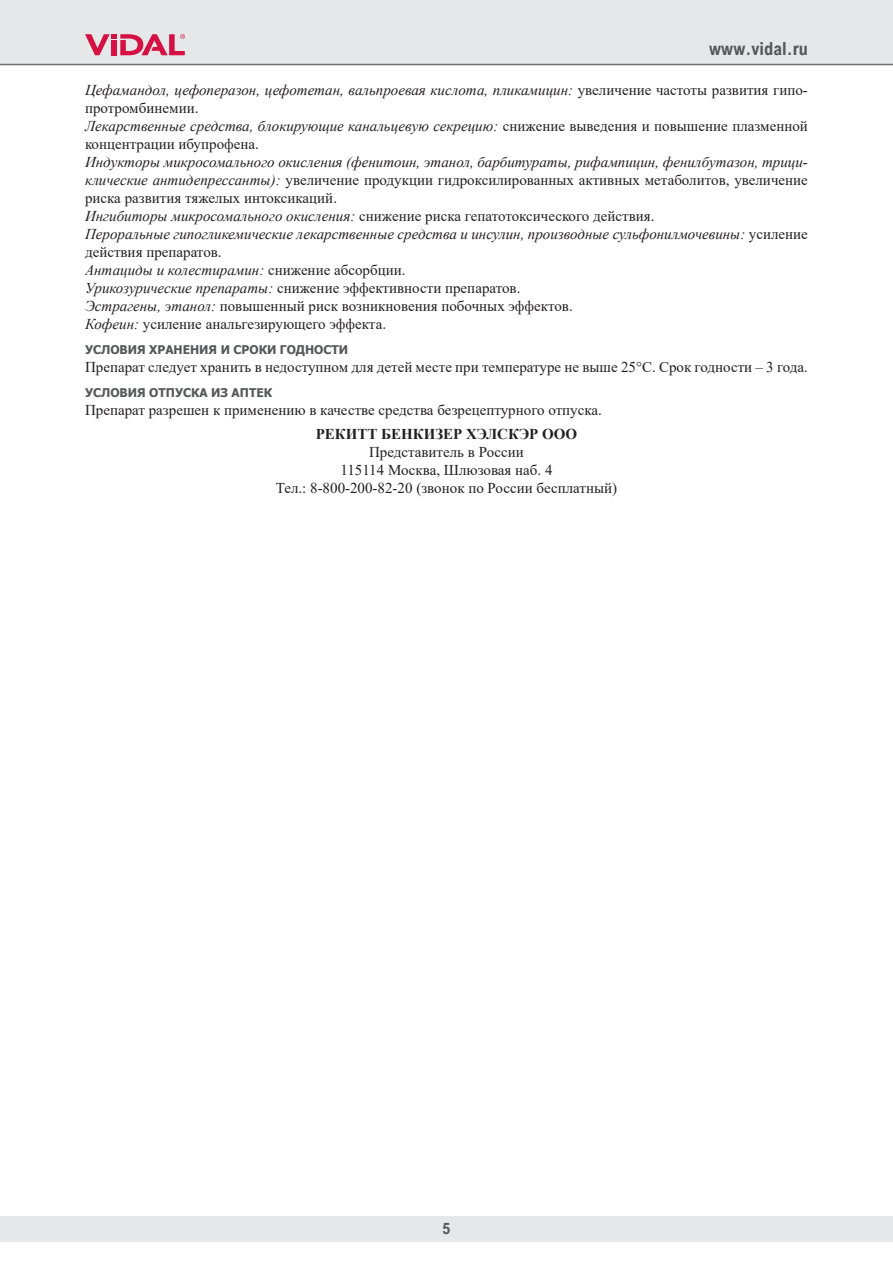
<style>
.page{position:relative;width:893px;height:1263px;background:#fff}
.page>*{position:absolute;margin:0;border:0;box-sizing:border-box;transform-origin:0 0}
.t1{font:700 18px "Arial Nova Cond";color:#57585a}
.t2{font:700 15.75px "Arial Nova Cond";color:#57585a}
.t3{font:italic 15px/18px "Times New Roman";color:#231f20}
.t4{font:15px/18px "Times New Roman";color:#231f20;text-align:center}
.t5{font:700 15px "Times New Roman";color:#231f20}
.t6{font:700 12px "Tahoma";color:#57585a}
.s1{font-style:normal}
</style>
<div class="page">
<div style="left:0;top:1216px;width:893px;height:26px;background:#e6e7e9"></div>
<div style="left:0;top:0;width:893px;height:64px;background:#e6e7e9"></div>
<svg style="left:85px;top:34px;width:100px;height:21px"></svg>
<hr style="left:0;top:64px;width:893px;height:1px;background:#6c6d70">
<p class="t1" style="left:709px;top:38px;width:100px">www.vidal.ru</p>
<p class="t3" style="left:85px;top:81px;width:724px">Цефамандол, цефоперазон, цефотетан, вальпроевая кислота, пликамицин: <span class="s1">увеличение частоты развития гипо&shy;протромбинемии.<br></span>Лекарственные средства, блокирующие канальцевую секрецию: <span class="s1">снижение выведения и повышение плазменной концентрации ибупрофена.</span></p>
<p class="t3" style="left:85px;top:153px;width:724px">Индукторы микросомального окисления (фенитоин, этанол, барбитураты, рифампицин, фенилбутазон, трици&shy;клические антидепрессанты): <span class="s1">увеличение продукции гидроксилированных активных метаболитов, увеличение риска развития тяжелых интоксикаций.<br></span>Ингибиторы микросомального окисления: <span class="s1">снижение риска гепатотоксического действия.<br></span>Пероральные гипогликемические лекарственные средства и инсулин, производные сульфонилмочевины: <span class="s1">усиление действия препаратов.<br></span>Антациды и колестирамин: <span class="s1">снижение абсорбции.<br></span>Урикозурические препараты: <span class="s1">снижение эффективности препаратов.<br></span>Эстрагены, этанол: <span class="s1">повышенный риск возникновения побочных эффектов.<br></span>Кофеин: <span class="s1">усиление анальгезирующего эффекта.</span></p>
<p class="t6" style="left:85px;top:341px;width:265px">УСЛОВИЯ ХРАНЕНИЯ И СРОКИ ГОДНОСТИ</p>
<p class="t4" style="left:85px;top:358px;width:724px">Препарат следует хранить в недоступном для детей месте при температуре не выше 25°С. Срок годности – 3 года.</p>
<p class="t6" style="left:85px;top:384px;width:189px">УСЛОВИЯ ОТПУСКА ИЗ АПТЕК</p>
<p class="t4" style="left:85px;top:400px;width:518px">Препарат разрешен к применению в качестве средства безрецептурного отпуска.</p>
<p class="t5" style="left:316px;top:424px;width:263px">РЕКИТТ БЕНКИЗЕР ХЭЛСКЭР ООО</p>
<p class="t4" style="left:276px;top:443px;width:343px">Представитель в России<br>115114 Москва, Шлюзовая наб. 4<br>Тел.: 8-800-200-82-20 (звонок по России бесплатный)</p>
<p class="t2" style="left:443px;top:1218px;width:9px">5</p>
</div>
